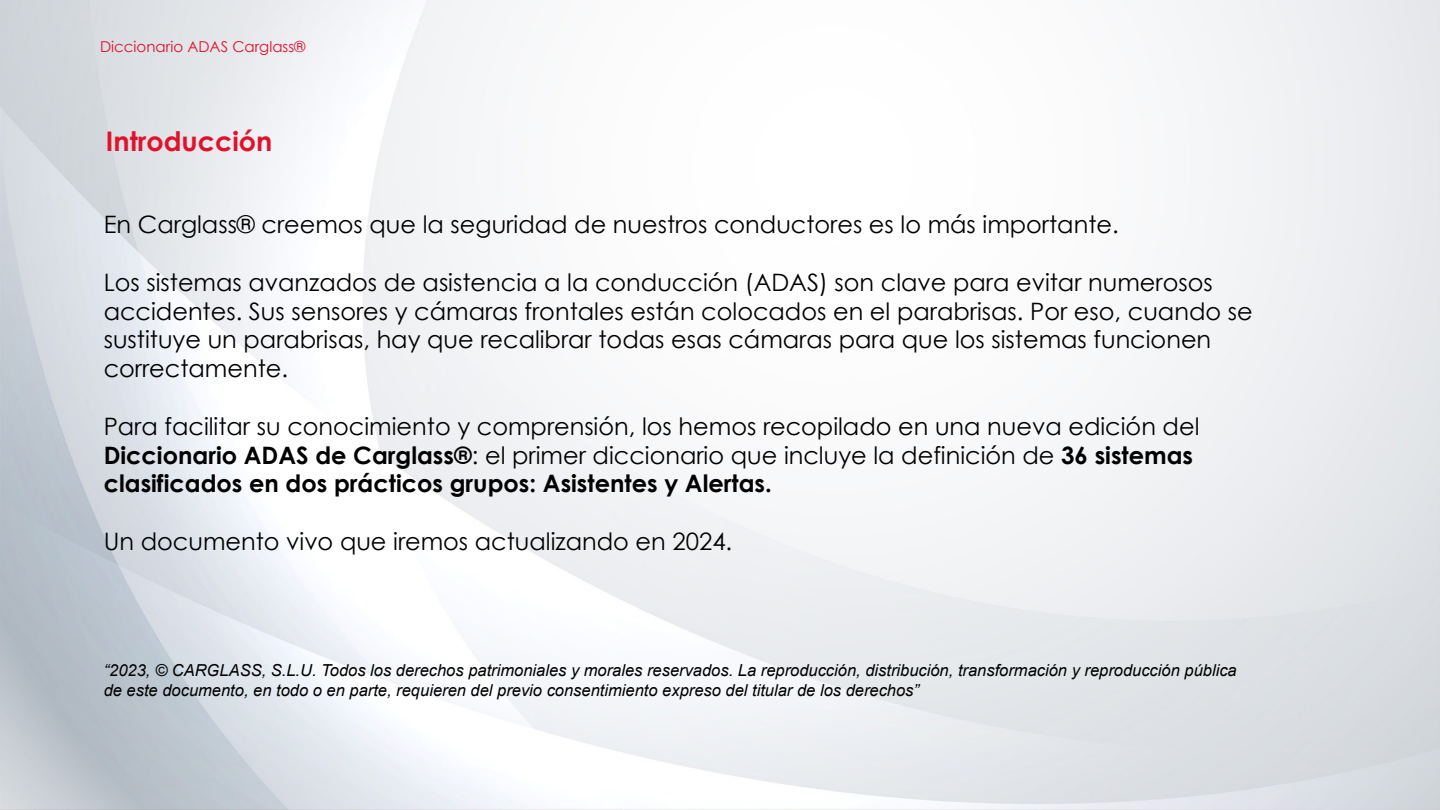
<style>
.page{position:relative;width:1440px;height:810px;background:#fff}
.page>*{position:absolute;margin:0;border:0;box-sizing:border-box;transform-origin:0 0}
.t1{font:700 27px "Century Gothic";color:#e1112d}
.t2{font:24px/28.8px "Century Gothic";color:#000}
.t3{font:italic 16.5px/19.8px "Arial";color:#000}
.t4{font:15px "Century Gothic";color:#e1112d}
.s1{font-weight:700}
</style>
<div class="page">
<p class="t4" style="left:100px;top:36px;width:207px">Diccionario ADAS Carglass®</p>
<p class="t1" style="left:106px;top:124px;width:168px">Introducción</p>
<p class="t2" style="left:104px;top:210px;width:1017px">En Carglass® creemos que la seguridad de nuestros conductores es lo más importante.</p>
<p class="t2" style="left:104px;top:267px;width:1151px">Los sistemas avanzados de asistencia a la conducción (ADAS) son clave para evitar numerosos accidentes. Sus sensores y cámaras frontales están colocados en el parabrisas. Por eso, cuando se sustituye un parabrisas, hay que recalibrar todas esas cámaras para que los sistemas funcionen correctamente.</p>
<p class="t2" style="left:104px;top:411px;width:1097px">Para facilitar su conocimiento y comprensión, los hemos recopilado en una nueva edición del<br><span class="s1">Diccionario ADAS de Carglass®</span>: el primer diccionario que incluye la definición de <span class="s1">36 sistemas clasificados en dos prácticos grupos: Asistentes y Alertas.</span></p>
<p class="t2" style="left:104px;top:526px;width:630px">Un documento vivo que iremos actualizando en 2024.</p>
<p class="t3" style="left:104px;top:660px;width:1135px">“2023, © CARGLASS, S.L.U. Todos los derechos patrimoniales y morales reservados. La reproducción, distribución, transformación y reproducción pública de este documento, en todo o en parte, requieren del previo consentimiento expreso del titular de los derechos”</p>
</div>
